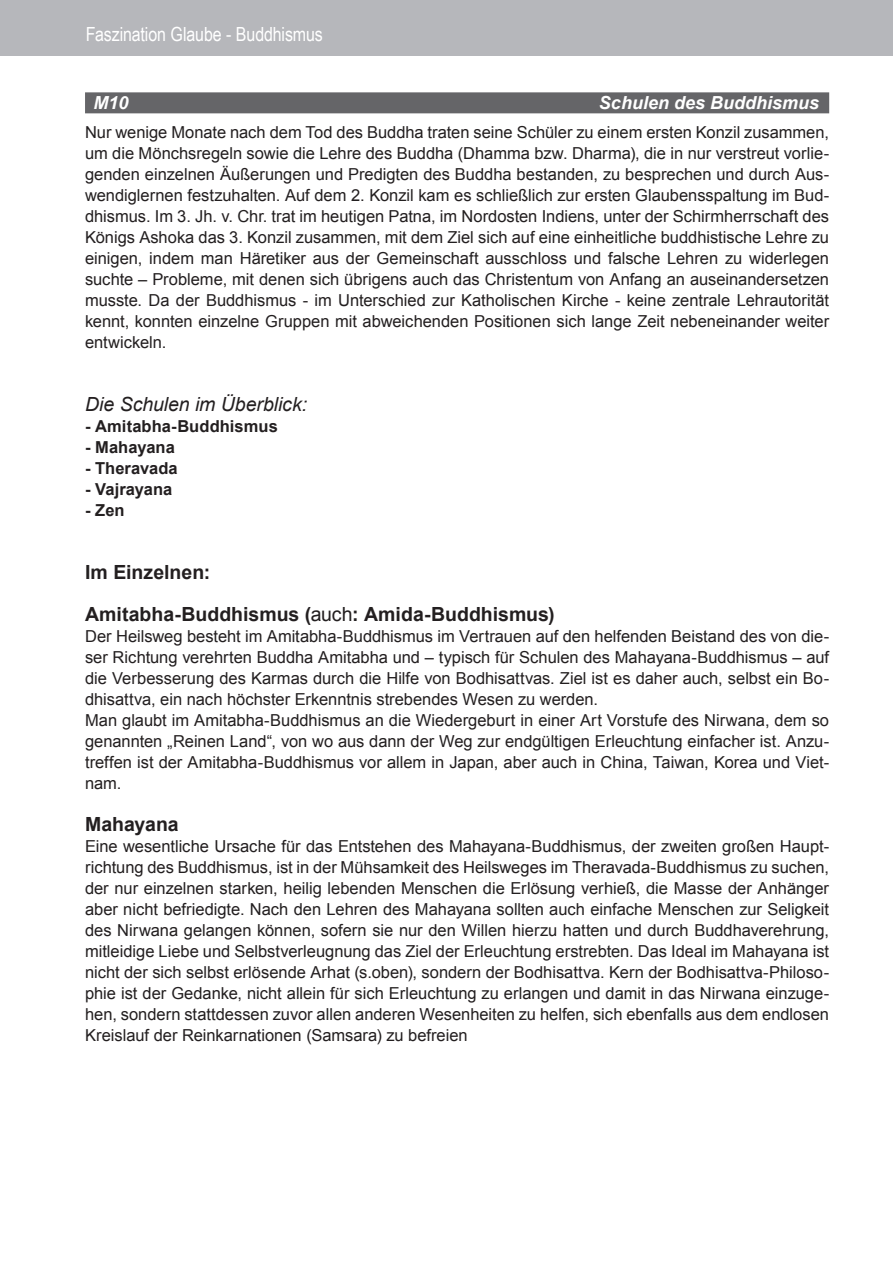
<style>
.page{position:relative;width:893px;height:1263px;background:#fff}
.page>*{position:absolute;margin:0;border:0;box-sizing:border-box;transform-origin:0 0}
.t1{font:700 19.5px/42px "Arial";color:#231f20}
.t2{font:19.5px "Arial Narrow";letter-spacing:-.005em;color:#fff}
.t3{font:italic 19.5px "Arial";letter-spacing:-.005em;color:#231f20}
.t4{font:italic 700 18px "Arial";color:#fff}
.t5{font:16.5px/21px "Arial";color:#231f20;text-align:justify}
.t6{font:700 16.5px "Arial";letter-spacing:.005em;color:#231f20}
.s1{font-weight:400}
</style>
<div class="page">
<div style="left:0;top:0;width:893px;height:55px;background:#b6b7bb"></div>
<div style="left:85px;top:92px;width:744px;height:21px;background:#656568"></div>
<p class="t2" style="left:86px;top:20px;width:238px">Faszination Glaube - Buddhismus</p>
<p class="t4" style="left:94px;top:91px;width:37px">M10</p>
<p class="t4" style="left:599px;top:91px;width:222px">Schulen des Buddhismus</p>
<p class="t5" style="left:85px;top:122px;width:746px">Nur wenige Monate nach dem Tod des Buddha traten seine Schüler zu einem ersten Konzil zusammen, um die Mönchsregeln sowie die Lehre des Buddha (Dhamma bzw. Dharma), die in nur verstreut vorlie&shy;genden einzelnen Äußerungen und Predigten des Buddha bestanden, zu besprechen und durch Aus&shy;wendiglernen festzuhalten. Auf dem 2. Konzil kam es schließlich zur ersten Glaubensspaltung im Bud&shy;dhismus. Im 3. Jh. v. Chr. trat im heutigen Patna, im Nordosten Indiens, unter der Schirmherrschaft des Königs Ashoka das 3. Konzil zusammen, mit dem Ziel sich auf eine einheitliche buddhistische Lehre zu einigen, indem man Häretiker aus der Gemeinschaft ausschloss und falsche Lehren zu widerlegen suchte – Probleme, mit denen sich übrigens auch das Christentum von Anfang an auseinandersetzen musste. Da der Buddhismus - im Unterschied zur Katholischen Kirche - keine zentrale Lehrautorität kennt, konnten einzelne Gruppen mit abweichenden Positionen sich lange Zeit nebeneinander weiter entwickeln.</p>
<p class="t3" style="left:85px;top:392px;width:224px">Die Schulen im Überblick:</p>
<p class="t6" style="left:85px;top:415px;width:194px">- Amitabha-Buddhismus</p>
<p class="t6" style="left:85px;top:436px;width:91px">- Mahayana</p>
<p class="t6" style="left:85px;top:457px;width:94px">- Theravada</p>
<p class="t6" style="left:85px;top:478px;width:89px">- Vajrayana</p>
<p class="t6" style="left:85px;top:499px;width:41px">- Zen</p>
<p class="t1" style="left:85px;top:552px;width:471px">Im Einzelnen:<br>Amitabha-Buddhismus (<span class="s1">auch</span>: Amida-Buddhismus)</p>
<p class="t5" style="left:85px;top:626px;width:746px;text-align:left">Der Heilsweg besteht im Amitabha-Buddhismus im Vertrauen auf den helfenden Beistand des von die&shy;ser Richtung verehrten Buddha Amitabha und – typisch für Schulen des Mahayana-Buddhismus – auf die Verbesserung des Karmas durch die Hilfe von Bodhisattvas. Ziel ist es daher auch, selbst ein Bo&shy;dhisattva, ein nach höchster Erkenntnis strebendes Wesen zu werden.<br>Man glaubt im Amitabha-Buddhismus an die Wiedergeburt in einer Art Vorstufe des Nirwana, dem so genannten „Reinen Land“, von wo aus dann der Weg zur endgültigen Erleuchtung einfacher ist. Anzu&shy;treffen ist der Amitabha-Buddhismus vor allem in Japan, aber auch in China, Taiwan, Korea und Viet&shy;nam.</p>
<p class="t1" style="left:85px;top:804px;width:95px">Mahayana</p>
<p class="t5" style="left:85px;top:836px;width:746px">Eine wesentliche Ursache für das Entstehen des Mahayana-Buddhismus, der zweiten großen Haupt&shy;richtung des Buddhismus, ist in der Mühsamkeit des Heilsweges im Theravada-Buddhismus zu suchen, der nur einzelnen starken, heilig lebenden Menschen die Erlösung verhieß, die Masse der Anhänger aber nicht befriedigte. Nach den Lehren des Mahayana sollten auch einfache Menschen zur Seligkeit des Nirwana gelangen können, sofern sie nur den Willen hierzu hatten und durch Buddhaverehrung, mitleidige Liebe und Selbstverleugnung das Ziel der Erleuchtung erstrebten. Das Ideal im Mahayana ist nicht der sich selbst erlösende Arhat (s.oben), sondern der Bodhisattva. Kern der Bodhisattva-Philoso&shy;phie ist der Gedanke, nicht allein für sich Erleuchtung zu erlangen und damit in das Nirwana einzuge&shy;hen, sondern stattdessen zuvor allen anderen Wesenheiten zu helfen, sich ebenfalls aus dem endlosen Kreislauf der Reinkarnationen (Samsara) zu befreien</p>
</div>
